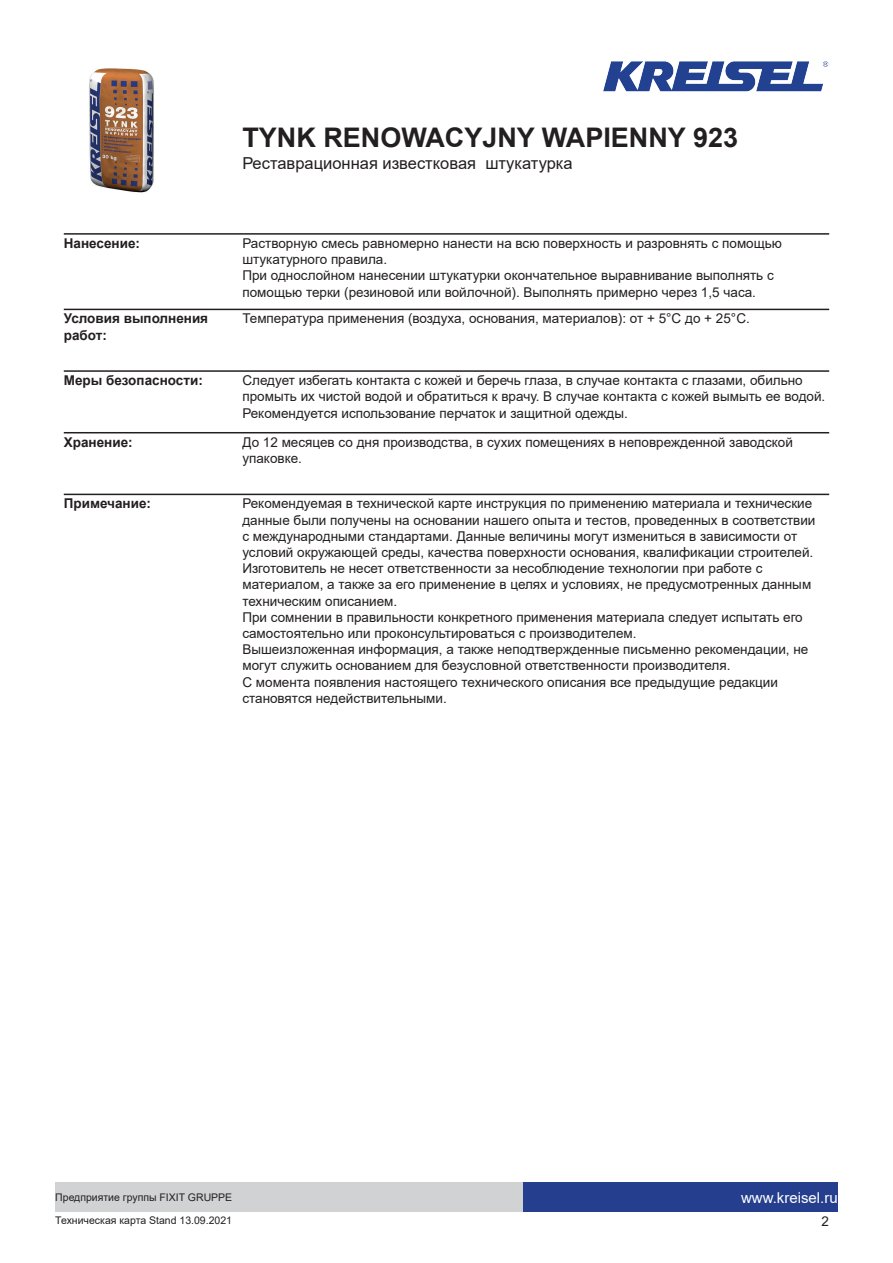
<style>
.page{position:relative;width:893px;height:1263px;background:#fff}
.page>*{position:absolute;margin:0;border:0;box-sizing:border-box;transform-origin:0 0}
.t1{font:700 27px "Arial";color:#231f20}
.t2{font:16.5px "Arial";color:#231f20}
.t3{font:15px "Arial";color:#fff}
.t4{font:13.5px/16.2px "Arial";color:#231f20}
.t5{font:700 13.5px/16.2px "Arial";color:#231f20}
.t6{font:10.5px "Arial";color:#231f20}
</style>
<div class="page">
<img style="left:89px;top:68px;width:65px;height:125px">
<img style="left:603px;top:61px;width:226px;height:31px">
<div style="left:523px;top:1182px;width:315px;height:30px;background:#253f8e"></div>
<div style="left:55px;top:1182px;width:468px;height:30px;background:#d1d2d4"></div>
<hr style="left:64px;top:233px;width:765px;height:2px;background:#231f20">
<hr style="left:64px;top:309px;width:765px;height:1px;background:#231f20">
<hr style="left:64px;top:370px;width:765px;height:2px;background:#231f20">
<hr style="left:64px;top:432px;width:765px;height:1px;background:#231f20">
<hr style="left:64px;top:494px;width:765px;height:1px;background:#231f20">
<h1 class="t1" style="left:242px;top:119px;width:497px">TYNK RENOWACYJNY WAPIENNY 923</h1>
<p class="t2" style="left:242px;top:152px;width:332px">Реставрационная известковая штукатурка</p>
<p class="t5" style="left:64px;top:235px;width:78px">Нанесение:</p>
<p class="t4" style="left:242px;top:235px;width:541px">Растворную смесь равномерно нанести на всю поверхность и разровнять с помощью штукатурного правила.<br>При однослойном нанесении штукатурки окончательное выравнивание выполнять с помощью терки (резиновой или войлочной). Выполнять примерно через 1,5 часа.</p>
<p class="t5" style="left:64px;top:311px;width:146px">Условия выполнения работ:</p>
<p class="t4" style="left:242px;top:311px;width:509px">Температура применения (воздуха, основания, материалов): от + 5°C до + 25°C.</p>
<p class="t5" style="left:64px;top:372px;width:141px">Меры безопасности:</p>
<p class="t4" style="left:242px;top:372px;width:584px">Следует избегать контакта с кожей и беречь глаза, в случае контакта с глазами, обильно промыть их чистой водой и обратиться к врачу. В случае контакта с кожей вымыть ее водой.<br>Рекомендуется использование перчаток и защитной одежды.</p>
<p class="t5" style="left:64px;top:434px;width:70px">Хранение:</p>
<p class="t4" style="left:242px;top:434px;width:552px">До 12 месяцев со дня производства, в сухих помещениях в неповрежденной заводской упаковке.</p>
<p class="t5" style="left:64px;top:496px;width:89px">Примечание:</p>
<p class="t4" style="left:242px;top:495px;width:575px">Рекомендуемая в технической карте инструкция по применению материала и технические данные были получены на основании нашего опыта и тестов, проведенных в соответствии с международными стандартами. Данные величины могут измениться в зависимости от условий окружающей среды, качества поверхности основания, квалификации строителей.<br>Изготовитель не несет ответственности за несоблюдение технологии при работе с материалом, а также за его применение в целях и условиях, не предусмотренных данным техническим описанием.<br>При сомнении в правильности конкретного применения материала следует испытать его самостоятельно или проконсультироваться с производителем.<br>Вышеизложенная информация, а также неподтвержденные письменно рекомендации, не могут служить основанием для безусловной ответственности производителя.<br>С момента появления настоящего технического описания все предыдущие редакции становятся недействительными.</p>
<p class="t6" style="left:55px;top:1190px;width:179px">Предприятие группы FIXIT GRUPPE</p>
<p class="t3" style="left:741px;top:1187px;width:98px">www.kreisel.ru</p>
<p class="t6" style="left:55px;top:1213px;width:178px">Техническая карта Stand 13.09.2021</p>
<p class="t4" style="left:821px;top:1213px;width:9px">2</p>
</div>
